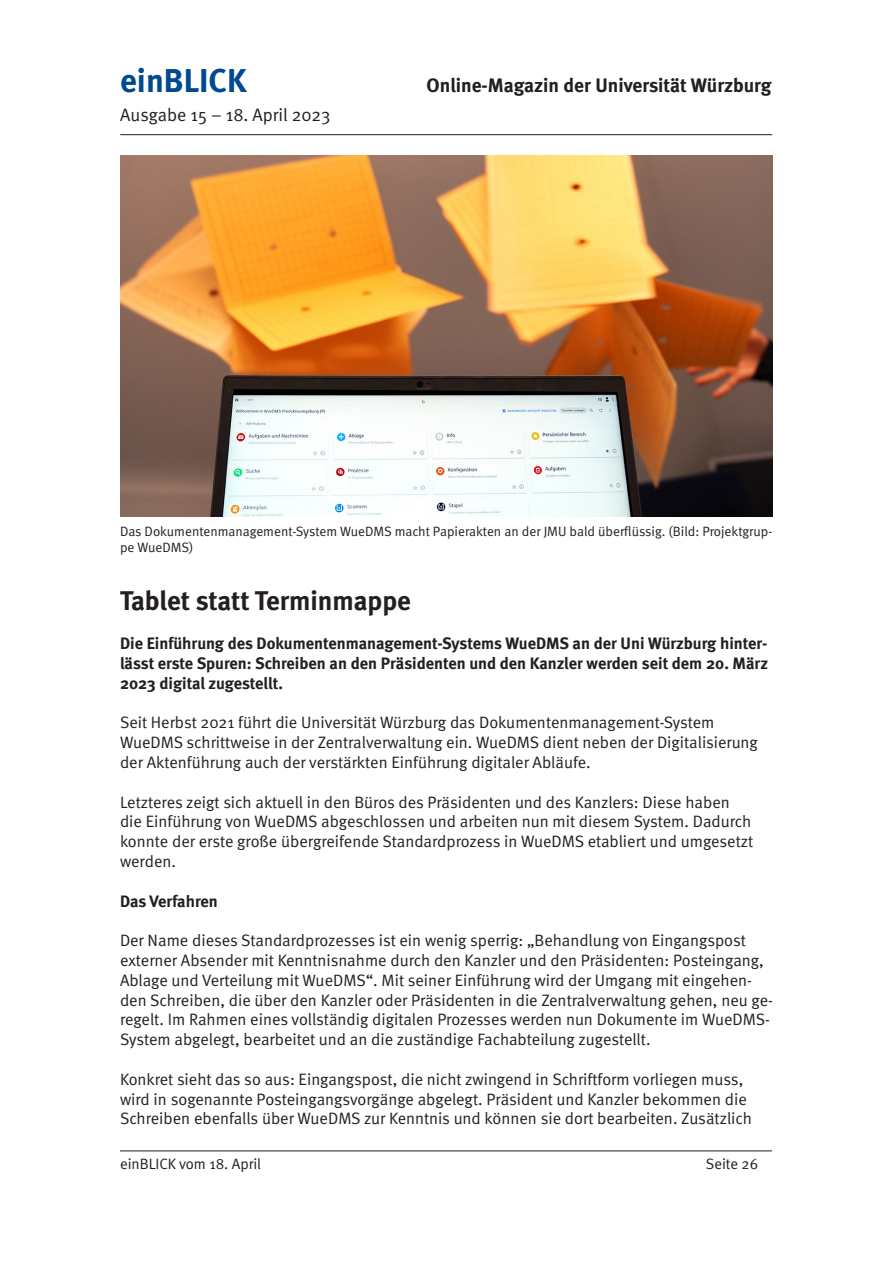
<style>
.page{position:relative;width:893px;height:1263px;background:#fff}
.page>*{position:absolute;margin:0;border:0;box-sizing:border-box;transform-origin:0 0}
.t1{font:700 33px "Meta";color:#014990}
.t2{font:700 27px "Meta";color:#231f20}
.t3{font:700 19.5px "Meta";color:#231f20}
.t4{font:18px "Meta Normal";color:#231f20}
.t5{font:16.5px/19.8px "Meta Normal";color:#231f20}
.t6{font:700 16.5px/19.8px "Meta";color:#231f20;text-align:justify}
.t7{font:15px "Meta Normal";color:#231f20}
.t8{font:13.5px/16.2px "Meta Normal";color:#231f20}
</style>
<div class="page">
<hr style="left:120px;top:134px;width:652px;height:1px;background:#231f20">
<hr style="left:120px;top:1150px;width:652px;height:1px;background:#231f20">
<img style="left:120px;top:155px;width:653px;height:362px">
<h1 class="t1" style="left:120px;top:61px;width:128px">einBLICK</h1>
<p class="t3" style="left:427px;top:74px;width:346px">Online-Magazin der Universität Würzburg</p>
<p class="t4" style="left:120px;top:105px;width:212px">Ausgabe 15 – 18. April 2023</p>
<p class="t8" style="left:120px;top:523px;width:654px">Das Dokumentenmanagement-System WueDMS macht Papierakten an der JMU bald überflüssig. (Bild: Projektgrup&shy;pe WueDMS)</p>
<h2 class="t2" style="left:120px;top:584px;width:292px">Tablet statt Terminmappe</h2>
<p class="t6" style="left:120px;top:633px;width:650px">Die Einführung des Dokumentenmanagement-Systems WueDMS an der Uni Würzburg hinter&shy;lässt erste Spuren: Schreiben an den Präsidenten und den Kanzler werden seit dem 20. März 2023 digital zugestellt.</p>
<p class="t5" style="left:120px;top:712px;width:639px">Seit Herbst 2021 führt die Universität Würzburg das Dokumentenmanagement-System<br>WueDMS schrittweise in der Zentralverwaltung ein. WueDMS dient neben der Digitalisierung der Aktenführung auch der verstärkten Einführung digitaler Abläufe.</p>
<p class="t5" style="left:120px;top:792px;width:635px">Letzteres zeigt sich aktuell in den Büros des Präsidenten und des Kanzlers: Diese haben die Einführung von WueDMS abgeschlossen und arbeiten nun mit diesem System. Dadurch konnte der erste große übergreifende Standardprozess in WueDMS etabliert und umgesetzt werden.</p>
<p class="t6" style="left:120px;top:891px;width:99px">Das Verfahren</p>
<p class="t5" style="left:120px;top:930px;width:654px">Der Name dieses Standardprozesses ist ein wenig sperrig: „Behandlung von Eingangspost externer Absender mit Kenntnisnahme durch den Kanzler und den Präsidenten: Posteingang, Ablage und Verteilung mit WueDMS“. Mit seiner Einführung wird der Umgang mit eingehen&shy;den Schreiben, die über den Kanzler oder Präsidenten in die Zentralverwaltung gehen, neu ge&shy;regelt. Im Rahmen eines vollständig digitalen Prozesses werden nun Dokumente im WueDMS-System abgelegt, bearbeitet und an die zuständige Fachabteilung zugestellt.</p>
<p class="t5" style="left:120px;top:1069px;width:633px">Konkret sieht das so aus: Eingangspost, die nicht zwingend in Schriftform vorliegen muss, wird in sogenannte Posteingangsvorgänge abgelegt. Präsident und Kanzler bekommen die<br>Schreiben ebenfalls über WueDMS zur Kenntnis und können sie dort bearbeiten. Zusätzlich</p>
<p class="t7" style="left:120px;top:1155px;width:143px">einBLICK vom 18. April</p>
<p class="t7" style="left:706px;top:1155px;width:54px">Seite 26</p>
</div>
